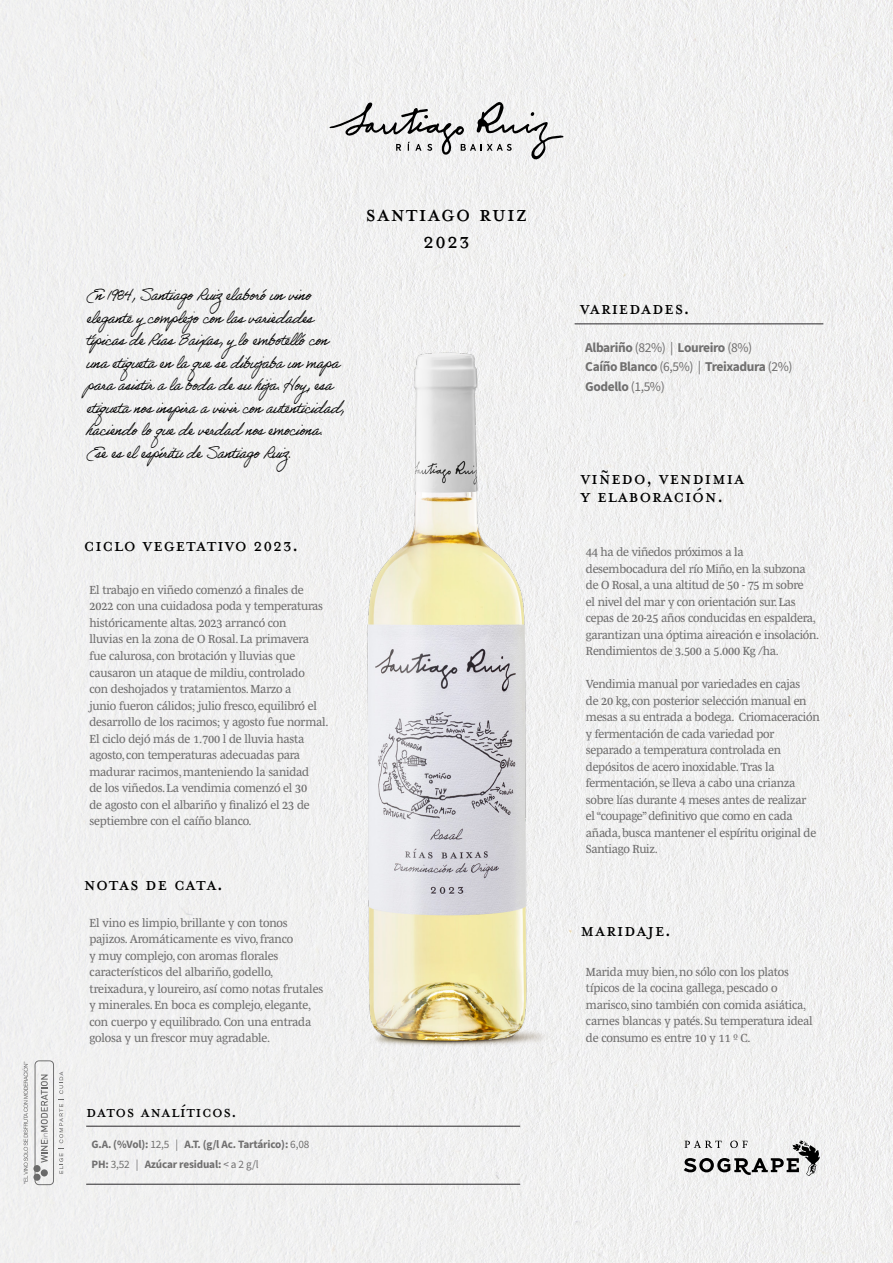
<style>
.page{position:relative;width:893px;height:1263px;background:#f1f1f1}
.page>*{position:absolute;margin:0;border:0;box-sizing:border-box;transform-origin:0 0}
.t1{font:33px "Mrs Eaves All Petite Caps OT";letter-spacing:.02em;color:#000;scale:.9 1}
.t2{font:27px "Mrs Eaves All Petite Caps OT";letter-spacing:.02em;color:#000;scale:.9 1}
.t3{font:24px "Mrs Eaves All Petite Caps OT";letter-spacing:.02em;color:#000;scale:.9 1}
.t4{font:16.5px/22.5px "Adobe Handwriting Ernie";letter-spacing:-.06em;color:#000;scale:.9 1}
.t5{font:700 13.5px/19.5px "Source Sans 3";letter-spacing:-.03em;color:#706f6f}
.t6{font:12px/16.5px "Mencken Std Text";letter-spacing:-.015em;color:#706f6f}
.t7{font:700 11.25px "Source Sans 3";letter-spacing:-.015em;color:#706f6f}
.s1{font-weight:400}
</style>
<div class="page">
<svg style="left:329px;top:101px;width:237px;height:63px"></svg>
<svg style="left:684px;top:1140px;width:136px;height:36px"></svg>
<hr style="left:575px;top:324px;width:248px;height:1px;background:#2a282b">
<hr style="left:86px;top:1126px;width:434px;height:1px;background:#2a282b">
<hr style="left:86px;top:1184px;width:434px;height:1px;background:#2a282b">
<svg style="left:35px;top:1060px;width:29px;height:125px"></svg>
<svg style="left:22px;top:1062px;width:6px;height:122px"></svg>
<img style="left:300px;top:295px;width:297px;height:802px">
<p class="t4" style="left:86px;top:283px;width:288px">En 1984, Santiago Ruiz elaboró un vino elegante y complejo con las variedades típicas de Rías Baixas, y lo embotelló con una etiqueta en la que se dibujaba un mapa para asistir a la boda de su hija. Hoy, esa etiqueta nos inspira a vivir con autenticidad, haciendo lo que de verdad nos emociona.<br>Ese es el espíritu de Santiago Ruiz.</p>
<p class="t1" style="left:366px;top:193px;width:181px">Santiago Ruiz</p>
<p class="t1" style="left:423px;top:220px;width:54px">2023</p>
<p class="t2" style="left:84px;top:528px;width:240px">CICLO VEGETATIVO 2023.</p>
<p class="t6" style="left:89px;top:581px;width:241px">El trabajo en viñedo comenzó a finales de 2022 con una cuidadosa poda y temperaturas históricamente altas. 2023 arrancó con<br>lluvias en la zona de O Rosal. La primavera fue calurosa, con brotación y lluvias que causaron un ataque de mildiu, controlado<br>con deshojados y tratamientos. Marzo a<br>junio fueron cálidos; julio fresco, equilibró el desarrollo de los racimos; y agosto fue normal.<br>El ciclo dejó más de 1.700 l de lluvia hasta agosto, con temperaturas adecuadas para madurar racimos, manteniendo la sanidad<br>de los viñedos. La vendimia comenzó el 30<br>de agosto con el albariño y finalizó el 23 de septiembre con el caíño blanco.</p>
<p class="t2" style="left:84px;top:868px;width:156px">notas de cata.</p>
<p class="t6" style="left:89px;top:914px;width:235px">El vino es limpio, brillante y con tonos pajizos. Aromáticamente es vivo, franco<br>y muy complejo, con aromas florales característicos del albariño, godello, treixadura, y loureiro, así como notas frutales y minerales. En boca es complejo, elegante, con cuerpo y equilibrado. Con una entrada golosa y un frescor muy agradable.</p>
<p class="t3" style="left:86px;top:1097px;width:169px">datos analíticos.</p>
<p class="t7" style="left:92px;top:1137px;width:219px">G.A. (%Vol): <span class="s1">12,5 |</span> A.T. (g/l Ac. Tartárico): <span class="s1">6,08</span></p>
<p class="t7" style="left:92px;top:1157px;width:169px">PH: <span class="s1">3,52 |</span> Azúcar residual: <span class="s1">&lt; a 2 g/l</span></p>
<p class="t2" style="left:580px;top:291px;width:124px">variedades.</p>
<p class="t5" style="left:585px;top:337px;width:168px">Albariño <span class="s1">(82%) |</span> Loureiro <span class="s1">(8%)</span></p>
<p class="t5" style="left:585px;top:357px;width:209px">Caíño Blanco <span class="s1">(6,5%) |</span> Treixadura <span class="s1">(2%)<br></span>Godello <span class="s1">(1,5%)</span></p>
<p class="t2" style="left:581px;top:462px;width:184px">viñedo, vendimia</p>
<p class="t2" style="left:581px;top:480px;width:160px">y elaboración.</p>
<p class="t6" style="left:586px;top:543px;width:235px">44 ha de viñedos próximos a la desembocadura del río Miño, en la subzona de O Rosal, a una altitud de 50 - 75 m sobre<br>el nivel del mar y con orientación sur. Las cepas de 20-25 años conducidas en espaldera, garantizan una óptima aireación e insolación.<br>Rendimientos de 3.500 a 5.000 Kg /ha.</p>
<p class="t6" style="left:586px;top:675px;width:235px">Vendimia manual por variedades en cajas<br>de 20 kg, con posterior selección manual en mesas a su entrada a bodega. Criomaceración y fermentación de cada variedad por separado a temperatura controlada en depósitos de acero inoxidable. Tras la fermentación, se lleva a cabo una crianza sobre lías durante 4 meses antes de realizar<br>el “coupage” definitivo que como en cada añada, busca mantener el espíritu original de Santiago Ruiz.</p>
<p class="t2" style="left:581px;top:913px;width:102px">maridaje.</p>
<p class="t6" style="left:586px;top:963px;width:228px">Marida muy bien, no sólo con los platos típicos de la cocina gallega, pescado o marisco, sino también con comida asiática, carnes blancas y patés. Su temperatura ideal de consumo es entre 10 y 11 º C.</p>
</div>
